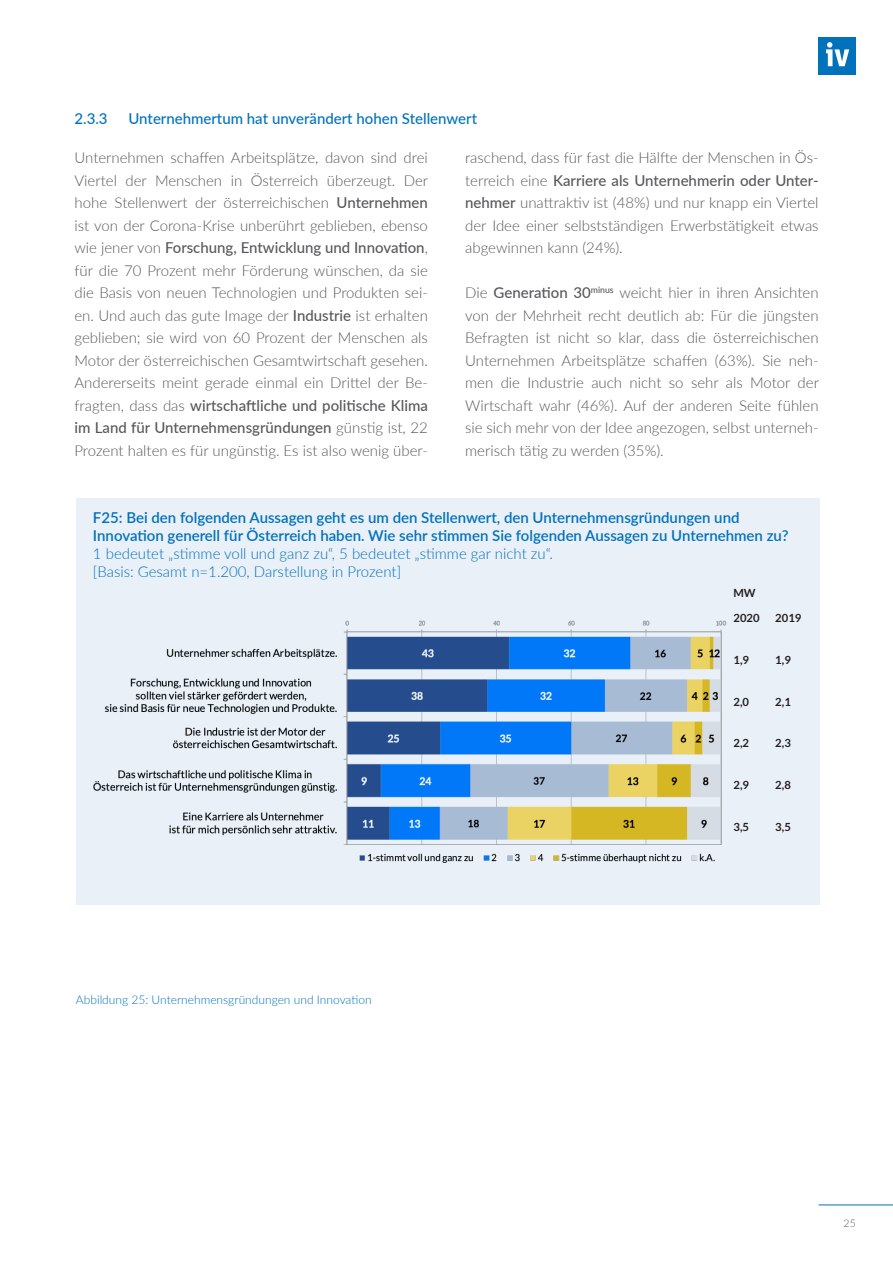
<style>
.page{position:relative;width:893px;height:1263px;background:#fff}
.page>*{position:absolute;margin:0;border:0;box-sizing:border-box;transform-origin:0 0}
.flies_10_14{font:300 15px/22.5px "Lato";color:#57585a;text-align:justify}
.Absatzformat_1{font:600 15px/18px "Lato";color:#0072bc}
.SL_blau_10{font:500 15px "Lato";color:#0072bc}
.Paragraph_Style_2{font:300 12px "Lato";color:#0072bc}
.t1{font:700 11.25px "Lato";color:#231f20}
.t2{font:300 10.5px "Lato";color:#57585a}
.s1{font-weight:500}
.s2{font-weight:300}
</style>
<div class="page">
<div style="left:819px;top:37px;width:37px;height:37px;background:#0072bc"></div>
<svg style="left:826px;top:42px;width:23px;height:24px"></svg>
<hr style="left:819px;top:1205px;width:74px;height:1px;background:#0072bc">
<div style="left:76px;top:499px;width:744px;height:406px;background:#eaf0f8"></div>
<img style="left:93px;top:620px;width:634px;height:243px">
<p class="SL_blau_10" style="left:74px;top:107px;width:35px">2.3.3</p>
<p class="SL_blau_10" style="left:128px;top:107px;width:350px">Unternehmertum hat unverändert hohen Stellenwert</p>
<p class="flies_10_14" style="left:74px;top:146px;width:355px">Unternehmen schaffen Arbeitsplätze, davon sind drei Viertel der Menschen in Österreich überzeugt. Der hohe Stellenwert der österreichischen <span class="s1">Unternehmen </span>ist von der Corona-Krise unberührt geblieben, ebenso wie jener von <span class="s1">Forschung, Entwicklung und Innovation</span>, für die 70 Prozent mehr Förderung wünschen, da sie die Basis von neuen Technologien und Produkten sei&shy;en. Und auch das gute Image der <span class="s1">Industrie</span> ist erhalten geblieben; sie wird von 60 Prozent der Menschen als Motor der österreichischen Gesamtwirtschaft gesehen.</p>
<p class="flies_10_14" style="left:74px;top:371px;width:355px">Andererseits meint gerade einmal ein Drittel der Be&shy;fragten, dass das <span class="s1">wirtschaftliche und politische Klima im Land für Unternehmensgründungen</span> günstig ist, 22<br>Prozent halten es für ungünstig. Es ist also wenig über-</p>
<p class="flies_10_14" style="left:465px;top:146px;width:355px">raschend, dass für fast die Hälfte der Menschen in Ös&shy;terreich eine <span class="s1">Karriere als Unternehmerin oder Unter&shy;nehmer</span> unattraktiv ist (48%) und nur knapp ein Viertel der Idee einer selbstständigen Erwerbstätigkeit etwas abgewinnen kann (24%).</p>
<p class="flies_10_14" style="left:465px;top:281px;width:355px">Die <span class="s1">Generation 30</span><sup>minus</sup> weicht hier in ihren Ansichten von der Mehrheit recht deutlich ab: Für die jüngsten Befragten ist nicht so klar, dass die österreichischen Unternehmen Arbeitsplätze schaffen (63%). Sie neh&shy;men die Industrie auch nicht so sehr als Motor der Wirtschaft wahr (46%). Auf der anderen Seite fühlen sie sich mehr von der Idee angezogen, selbst unterneh&shy;merisch tätig zu werden (35%).</p>
<p class="Absatzformat_1" style="left:93px;top:508px;width:697px">F25: Bei den folgenden Aussagen geht es um den Stellenwert, den Unternehmensgründungen und Innovation generell für Österreich haben. Wie sehr stimmen Sie folgenden Aussagen zu Unternehmen zu?<br><span class="s2">1 bedeutet „stimme voll und ganz zu“, 5 bedeutet „stimme gar nicht zu“.<br>[Basis: Gesamt n=1.200, Darstellung in Prozent]</span></p>
<p class="Paragraph_Style_2" style="left:76px;top:991px;width:297px">Abbildung 25: Unternehmensgründungen und Innovation</p>
<p class="t1" style="left:733px;top:586px;width:24px">MW</p>
<p class="t1" style="left:733px;top:612px;width:28px">2020</p>
<p class="t1" style="left:733px;top:653px;width:17px">1,9</p>
<p class="t1" style="left:733px;top:695px;width:17px">2,0</p>
<p class="t1" style="left:733px;top:737px;width:17px">2,2</p>
<p class="t1" style="left:733px;top:779px;width:17px">2,9</p>
<p class="t1" style="left:733px;top:820px;width:17px">3,5</p>
<p class="t1" style="left:775px;top:612px;width:28px">2019</p>
<p class="t1" style="left:775px;top:653px;width:17px">1,9</p>
<p class="t1" style="left:775px;top:695px;width:17px">2,1</p>
<p class="t1" style="left:775px;top:737px;width:17px">2,3</p>
<p class="t1" style="left:775px;top:779px;width:17px">2,8</p>
<p class="t1" style="left:775px;top:820px;width:17px">3,5</p>
<p class="t2" style="left:844px;top:1216px;width:14px">25</p>
</div>
